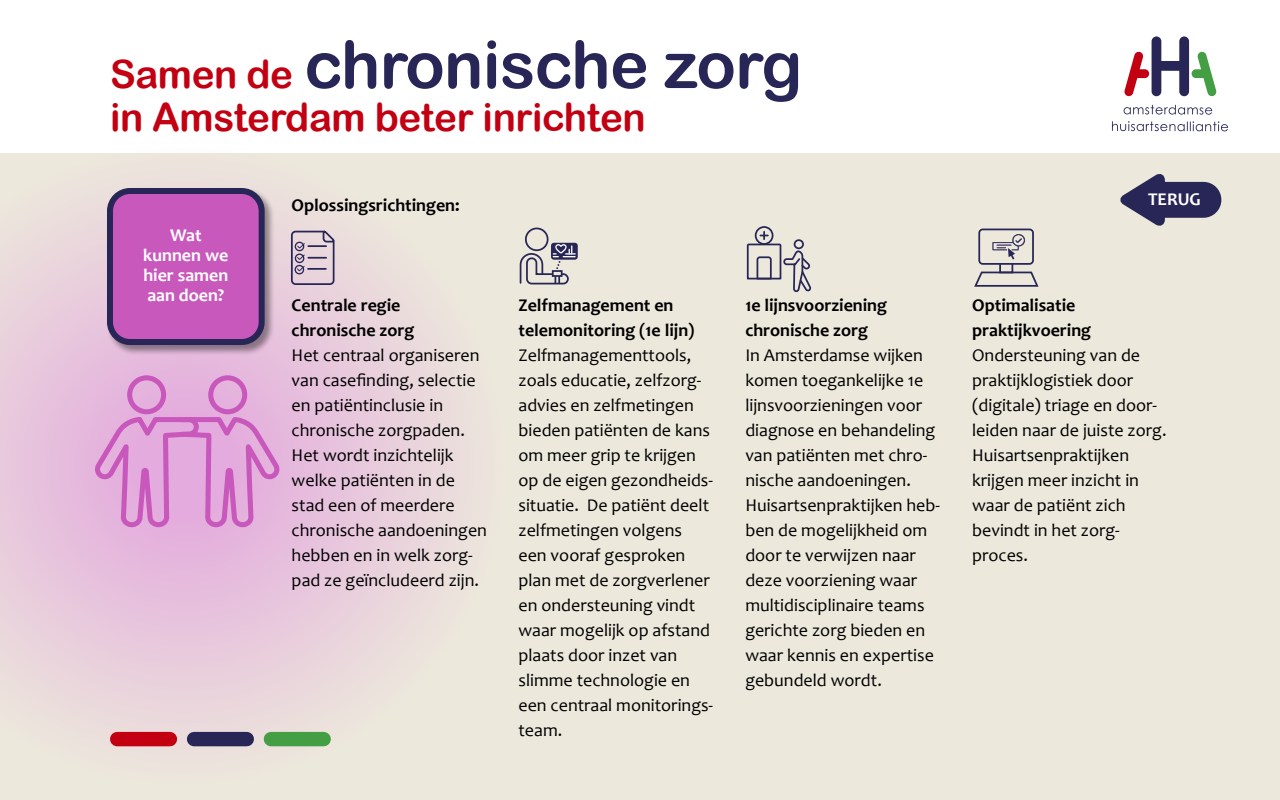
<style>
.page{position:relative;width:1280px;height:800px;background:#fff}
.page>*{position:absolute;margin:0;border:0;box-sizing:border-box;transform-origin:0 0}
.t1{font:66px "Arial Rounded MT Bold";letter-spacing:-.01em;color:#272657}
.t2{font:39px "Arial Rounded MT Bold";letter-spacing:-.01em;color:#c20012}
.t3{font:18px/25px "Candara";color:#000}
.t4{font:700 18px/25px "Candara";color:#000}
.t5{font:700 18px/20px "Candara";color:#fff;text-align:center}
.s1{font-size:39px;color:#c20012}
</style>
<div class="page">
<div style="left:0;top:74px;width:1280px;height:726px;background:#ede8dc"></div>
<div style="left:0;top:0;width:1280px;height:152px;background:#fff"></div>
<svg style="left:1124px;top:36px;width:93px;height:61px"></svg>
<svg style="left:1124px;top:105px;width:88px;height:10px"></svg>
<svg style="left:1112px;top:121px;width:116px;height:10px"></svg>
<svg style="left:0;top:152px;width:504px;height:595px"></svg>
<div style="left:106px;top:187px;width:169px;height:169px;background:#000;opacity:.4"></div>
<div style="left:110px;top:191px;width:152px;height:151px;background:#c958bc;border-radius:20px"></div>
<div style="left:107px;top:188px;width:158px;height:157px;border:6px solid #272657;border-radius:20px"></div>
<svg style="left:94px;top:360px;width:190px;height:171px;background:#dfa0d6"></svg>
<div style="left:755px;top:226px;width:18px;height:19px;border:2px solid #282657;border-radius:50%"></div>
<svg style="left:746px;top:232px;width:66px;height:61px"></svg>
<div style="left:551px;top:243px;width:27px;height:17px;background:#282657;border-radius:3px"></div>
<div style="left:525px;top:228px;width:24px;height:23px;border:2px solid #282657;border-radius:50%"></div>
<svg style="left:519px;top:244px;width:57px;height:41px"></svg>
<svg style="left:290px;top:230px;width:45px;height:56px"></svg>
<div style="left:295px;top:242px;width:9px;height:9px;border:1px solid #282657;border-radius:50%"></div>
<div style="left:295px;top:254px;width:9px;height:9px;border:1px solid #282657;border-radius:50%"></div>
<div style="left:295px;top:265px;width:9px;height:9px;border:1px solid #282657;border-radius:50%"></div>
<svg style="left:992px;top:234px;width:34px;height:26px"></svg>
<div style="left:978px;top:229px;width:56px;height:36px;border:2px solid #282657;border-radius:4px"></div>
<svg style="left:974px;top:271px;width:65px;height:16px"></svg>
<div style="left:999px;top:263px;width:14px;height:10px;border:2px solid #282657"></div>
<div style="left:117px;top:732px;width:53px;height:14px;background:#c20012"></div>
<div style="left:194px;top:732px;width:53px;height:14px;background:#272657"></div>
<div style="left:271px;top:732px;width:53px;height:14px;background:#449e44"></div>
<svg style="left:1122px;top:174px;width:100px;height:52px"></svg>
<h1 class="t1" style="left:110px;top:26px;width:694px"><span class="s1">Samen de</span> chronische zorg</h1>
<h2 class="t2" style="left:110px;top:94px;width:537px">in Amsterdam beter inrichten</h2>
<p class="t5" style="left:143px;top:225px;width:87px">Wat kunnen we hier samen aan doen?</p>
<p class="t4" style="left:292px;top:193px;width:170px">Oplossingsrichtingen:</p>
<p class="t4" style="left:292px;top:293px;width:124px">Centrale regie chronische zorg</p>
<p class="t3" style="left:292px;top:343px;width:197px">Het centraal organiseren van casefinding, selectie en patiëntinclusie in chronische zorgpaden.<br>Het wordt inzichtelijk welke patiënten in de stad een of meerdere chronische aandoeningen hebben en in welk zorg&shy;pad ze geïncludeerd zijn.</p>
<p class="t4" style="left:519px;top:293px;width:178px">Zelfmanagement en telemonitoring (1e lijn)</p>
<p class="t3" style="left:519px;top:343px;width:196px">Zelfmanagementtools, zoals educatie, zelfzorg&shy;advies en zelfmetingen bieden patiënten de kans om meer grip te krijgen op de eigen gezondheids&shy;situatie. De patiënt deelt zelfmetingen volgens een vooraf gesproken plan met de zorgverlener en ondersteuning vindt waar mogelijk op afstand plaats door inzet van slimme technologie en een centraal monitorings&shy;team.</p>
<p class="t4" style="left:745px;top:293px;width:143px">1e lijnsvoorziening chronische zorg</p>
<p class="t3" style="left:745px;top:343px;width:196px">In Amsterdamse wijken komen toegankelijke 1e lijnsvoorzieningen voor diagnose en behandeling van patiënten met chro&shy;nische aandoeningen.<br>Huisartsenpraktijken heb&shy;ben de mogelijkheid om door te verwijzen naar deze voorziening waar multidisciplinaire teams gerichte zorg bieden en waar kennis en expertise gebundeld wordt.</p>
<p class="t5" style="left:1148px;top:189px;width:54px">TERUG</p>
<p class="t4" style="left:972px;top:293px;width:121px">Optimalisatie praktijkvoering</p>
<p class="t3" style="left:972px;top:343px;width:196px">Ondersteuning van de praktijklogistiek door (digitale) triage en door&shy;leiden naar de juiste zorg.<br>Huisartsenpraktijken krijgen meer inzicht in waar de patiënt zich bevindt in het zorg&shy;proces.</p>
</div>
